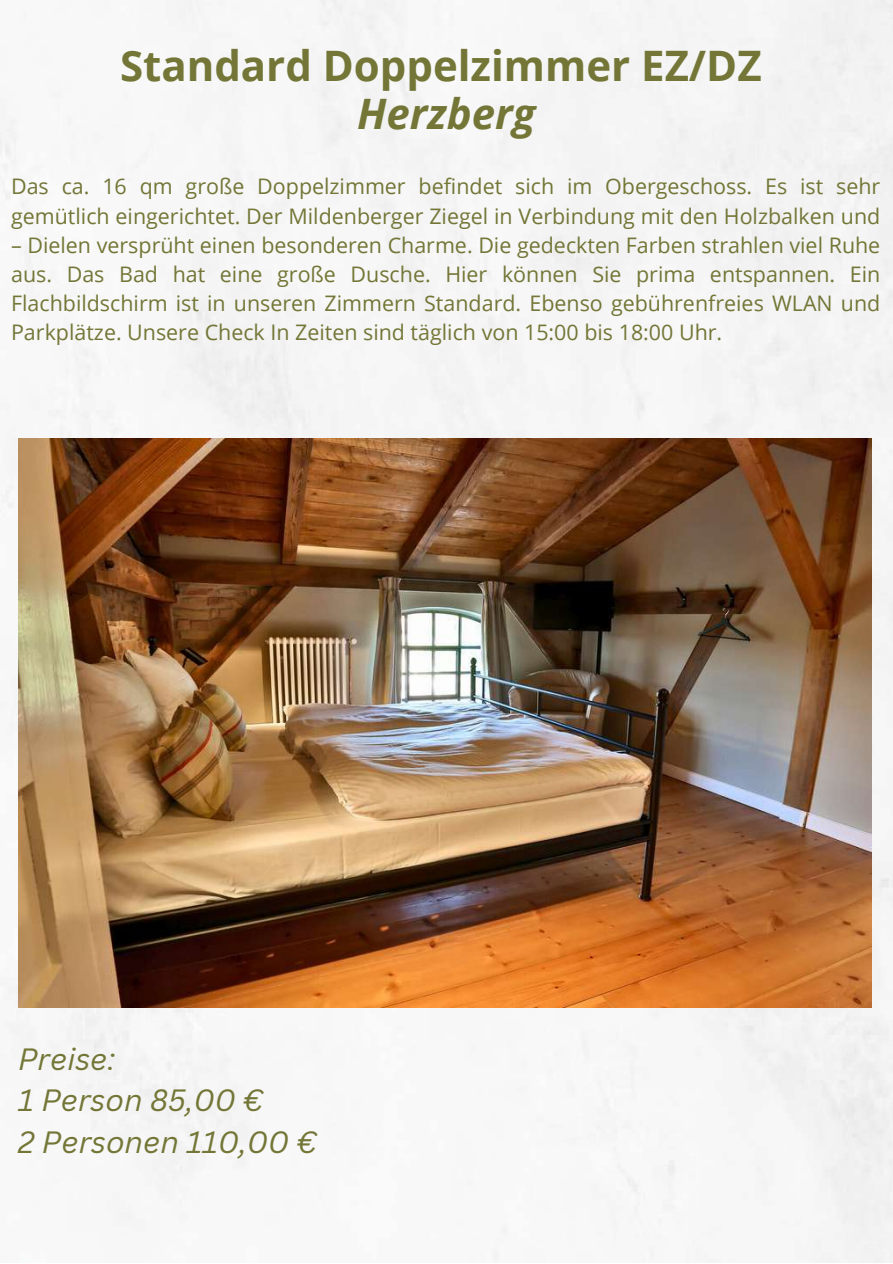
<style>
.page{position:relative;width:893px;height:1264px;background:#fff}
.page>*{position:absolute;margin:0;border:0;box-sizing:border-box;transform-origin:0 0}
.t1{font:700 42px "Open Sans";color:#737636}
.t2{font:italic 700 42px "Open Sans";color:#737636}
.t3{font:italic 30px/41.5px "Canva Sans";color:#737636}
.t4{font:21.45px/29.2px "Open Sans";color:#737636}
</style>
<div class="page">
<img style="left:0;top:0;width:892px;height:1262px">
<img style="left:18px;top:438px;width:853px;height:569px">
<h1 class="t1" style="left:120px;top:36px;width:643px">Standard Doppelzimmer EZ/DZ</h1>
<h1 class="t2" style="left:357px;top:84px;width:180px">Herzberg</h1>
<p class="t4" style="left:11px;top:171px;width:870px">Das ca. 16 qm große Doppelzimmer befindet sich im Obergeschoss. Es ist sehr gemütlich eingerichtet. Der Mildenberger Ziegel in Verbindung mit den Holzbalken und</p>
<p class="t4" style="left:11px;top:230px;width:870px;text-align:justify">– Dielen versprüht einen besonderen Charme. Die gedeckten Farben strahlen viel Ruhe aus. Das Bad hat eine große Dusche. Hier können Sie prima entspannen. Ein Flachbildschirm ist in unseren Zimmern Standard. Ebenso gebührenfreies WLAN und Parkplätze. Unsere Check In Zeiten sind täglich von 15:00 bis 18:00 Uhr.</p>
<h2 class="t3" style="left:18px;top:1037px;width:300px">Preise:<br>1 Person 85,00 €<br>2 Personen 110,00 €</h2>
</div>
